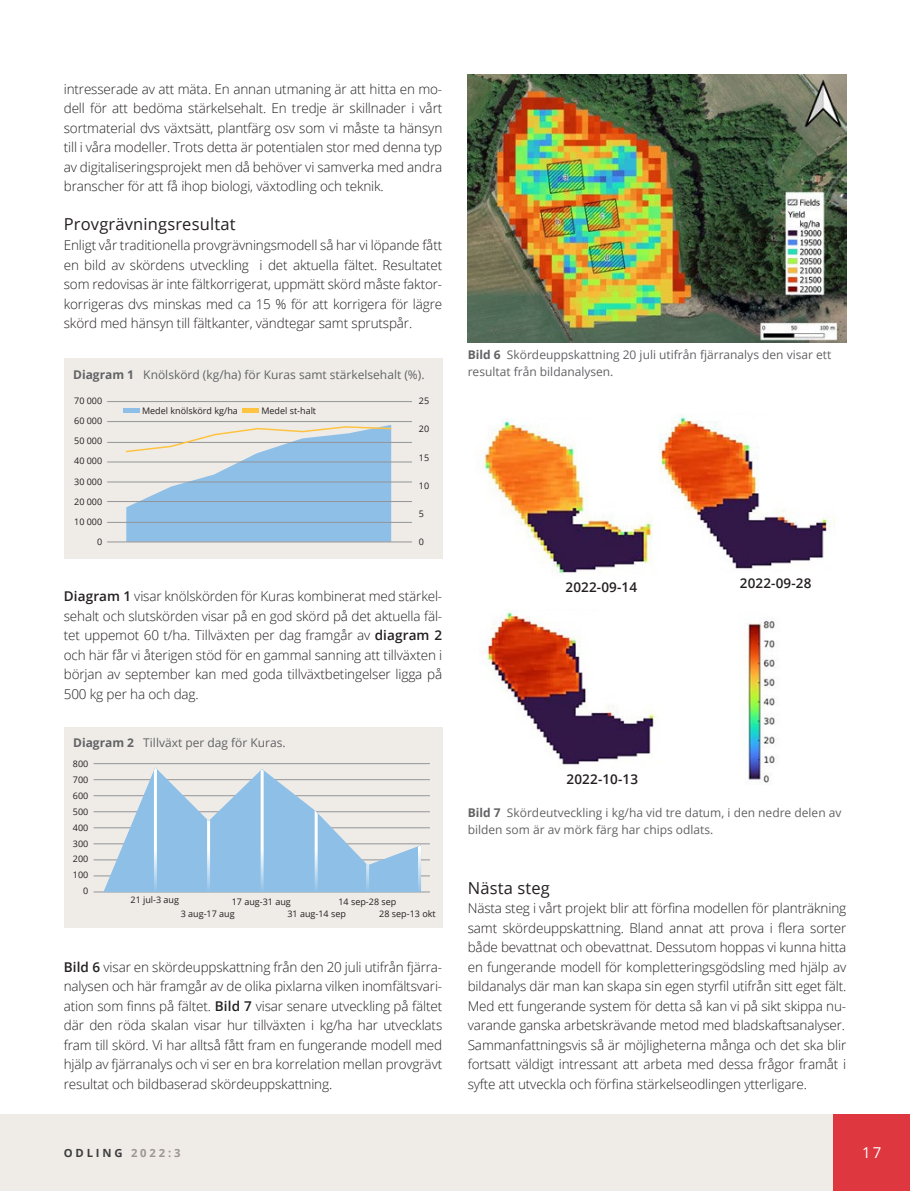
<style>
.page{position:relative;width:910px;height:1191px;background:#fff}
.page>*{position:absolute;margin:0;border:0;box-sizing:border-box;transform-origin:0 0}
.t1{font:16.5px "Open Sans";letter-spacing:.01em;color:#231f20}
.t2{font:15px "Open Sans";color:#fff}
.t3{font:300 13.5px/19.5px "Open Sans";letter-spacing:-.01em;color:#231f20;text-align:justify}
.t4{font:600 13.5px "Open Sans";letter-spacing:.01em;color:#231f20}
.t5{font:12px/16.5px "Open Sans";color:#636366}
.t6{font:700 11.25px "Open Sans";letter-spacing:.25em;color:#3e3e3f}
.t7{font:9px/15.9px "Open Sans";color:#231f20}
.s1{font-weight:700}
.s2{font-weight:600}
.s3{color:#9e968f}
</style>
<div class="page">
<div style="left:0;top:1114px;width:910px;height:77px;background:#efece8"></div>
<div style="left:833px;top:1114px;width:77px;height:77px;background:#de3740"></div>
<div style="left:64px;top:358px;width:378px;height:201px;background:#efece8"></div>
<hr style="left:123px;top:408px;width:17px;height:4px;background:#8dbfe7">
<hr style="left:243px;top:408px;width:16px;height:4px;background:#fec340">
<hr style="left:107px;top:401px;width:305px;height:1px;background:#939598">
<hr style="left:107px;top:421px;width:305px;height:1px;background:#939598">
<hr style="left:107px;top:442px;width:305px;height:1px;background:#939598">
<hr style="left:107px;top:462px;width:305px;height:1px;background:#939598">
<hr style="left:107px;top:482px;width:305px;height:1px;background:#939598">
<hr style="left:107px;top:501px;width:305px;height:1px;background:#939598">
<hr style="left:107px;top:522px;width:305px;height:1px;background:#939598">
<hr style="left:107px;top:541px;width:305px;height:1px;background:#939598">
<svg style="left:124px;top:425px;width:269px;height:117px"></svg>
<div style="left:64px;top:726px;width:378px;height:201px;background:#efece8"></div>
<hr style="left:94px;top:891px;width:336px;height:1px;background:#939598">
<hr style="left:94px;top:875px;width:336px;height:1px;background:#939598">
<hr style="left:94px;top:859px;width:336px;height:1px;background:#939598">
<hr style="left:94px;top:843px;width:336px;height:1px;background:#939598">
<hr style="left:94px;top:827px;width:336px;height:1px;background:#939598">
<hr style="left:94px;top:811px;width:336px;height:1px;background:#939598">
<hr style="left:94px;top:795px;width:336px;height:1px;background:#939598">
<hr style="left:94px;top:779px;width:336px;height:1px;background:#939598">
<hr style="left:94px;top:763px;width:336px;height:1px;background:#939598">
<svg style="left:103px;top:769px;width:318px;height:123px"></svg>
<hr style="left:154px;top:767px;width:3px;height:124px;background:#fff">
<hr style="left:207px;top:816px;width:3px;height:75px;background:#fff">
<hr style="left:315px;top:808px;width:3px;height:83px;background:#fff">
<hr style="left:366px;top:862px;width:3px;height:29px;background:#fff">
<hr style="left:418px;top:842px;width:3px;height:49px;background:#fff">
<hr style="left:261px;top:767px;width:3px;height:124px;background:#fff">
<img style="left:669px;top:416px;width:166px;height:153px">
<img style="left:487px;top:610px;width:170px;height:155px">
<img style="left:468px;top:74px;width:378px;height:268px">
<img style="left:747px;top:618px;width:30px;height:165px">
<img style="left:482px;top:419px;width:187px;height:156px">
<p class="t3" style="left:64px;top:80px;width:380px">intresserade av att mäta. En annan utmaning är att hitta en mo&shy;dell för att bedöma stärkelsehalt. En tredje är skillnader i vårt sortmaterial dvs växtsätt, plantfärg osv som vi måste ta hänsyn till i våra modeller. Trots detta är potentialen stor med denna typ av digitaliseringsprojekt men då behöver vi samverka med andra branscher för att få ihop biologi, växtodling och teknik.</p>
<p class="t1" style="left:64px;top:217px;width:173px">Provgrävningsresultat</p>
<p class="t3" style="left:64px;top:236px;width:380px">Enligt vår traditionella provgrävningsmodell så har vi löpande fått en bild av skördens utveckling i det aktuella fältet. Resultatet som redovisas är inte fältkorrigerat, uppmätt skörd måste faktor&shy;korrigeras dvs minskas med ca 15 % för att korrigera för lägre skörd med hänsyn till fältkanter, vändtegar samt sprutspår.</p>
<p class="t5" style="left:73px;top:367px;width:353px"><span class="s1">Diagram 1</span> Knölskörd (kg/ha) för Kuras samt stärkelsehalt (%).</p>
<p class="t7" style="left:74px;top:393px;width:29px">70 000</p>
<p class="t7" style="left:74px;top:413px;width:29px">60 000</p>
<p class="t7" style="left:74px;top:433px;width:29px">50 000</p>
<p class="t7" style="left:74px;top:454px;width:29px">40 000</p>
<p class="t7" style="left:74px;top:474px;width:29px">30 000</p>
<p class="t7" style="left:74px;top:494px;width:29px">20 000</p>
<p class="t7" style="left:74px;top:514px;width:29px">10 000</p>
<p class="t7" style="left:97px;top:535px;width:7px">0</p>
<p class="t7" style="left:419px;top:394px;width:12px">25</p>
<p class="t7" style="left:419px;top:422px;width:12px">20</p>
<p class="t7" style="left:419px;top:450px;width:12px">15</p>
<p class="t7" style="left:419px;top:478px;width:12px">10</p>
<p class="t7" style="left:419px;top:506px;width:7px">5</p>
<p class="t7" style="left:419px;top:534px;width:7px">0</p>
<p class="t7" style="left:142px;top:403px;width:97px">Medel knölskörd kg/ha</p>
<p class="t7" style="left:261px;top:403px;width:56px">Medel st-halt</p>
<p class="t3" style="left:64px;top:587px;width:380px"><span class="s2">Diagram 1</span> visar knölskörden för Kuras kombinerat med stärkel&shy;sehalt och slutskörden visar på en god skörd på det aktuella fäl&shy;tet uppemot 60 t/ha. Tillväxten per dag framgår av <span class="s2">diagram 2 </span>och här får vi återigen stöd för en gammal sanning att tillväxten i början av september kan med goda tillväxtbetingelser ligga på 500 kg per ha och dag.</p>
<p class="t5" style="left:73px;top:735px;width:214px"><span class="s1">Diagram 2</span> Tillväxt per dag för Kuras.</p>
<p class="t7" style="left:73px;top:756px;width:17px;text-align:right">800<br>700<br>600<br>500<br>400<br>300<br>200<br>100<br>0</p>
<p class="t7" style="left:131px;top:892px;width:50px">21 jul-3 aug</p>
<p class="t7" style="left:287px;top:896px;width:60px;line-height:12.1px;text-indent:-56px">17 aug-31 aug<br>31 aug-14 sep</p>
<p class="t7" style="left:379px;top:896px;width:58px;line-height:12.1px;text-indent:-41px">14 sep-28 sep<br>28 sep-13 okt</p>
<p class="t7" style="left:181px;top:906px;width:55px">3 aug-17 aug</p>
<p class="t3" style="left:64px;top:958px;width:380px"><span class="s2">Bild 6</span> visar en skördeuppskattning från den 20 juli utifrån fjärra&shy;nalysen och här framgår av de olika pixlarna vilken inomfältsvari&shy;ation som finns på fältet. <span class="s2">Bild 7</span> visar senare utveckling på fältet där den röda skalan visar hur tillväxten i kg/ha har utvecklats fram till skörd. Vi har alltså fått fram en fungerande modell med hjälp av fjärranalys och vi ser en bra korrelation mellan provgrävt resultat och bildbaserad skördeuppskattning.</p>
<p class="t5" style="left:468px;top:347px;width:365px"><span class="s1">Bild 6</span> Skördeuppskattning 20 juli utifrån fjärranalys den visar ett resultat från bildanalysen.</p>
<p class="t4" style="left:566px;top:581px;width:73px">2022-09-14</p>
<p class="t4" style="left:567px;top:773px;width:73px">2022-10-13</p>
<p class="t4" style="left:740px;top:576px;width:73px">2022-09-28</p>
<p class="t5" style="left:468px;top:805px;width:375px"><span class="s1">Bild 7</span> Skördeutveckling i kg/ha vid tre datum, i den nedre delen av bilden som är av mörk färg har chips odlats.</p>
<p class="t1" style="left:468px;top:880px;width:84px">Nästa steg</p>
<p class="t3" style="left:468px;top:898px;width:380px">Nästa steg i vårt projekt blir att förfina modellen för planträkning samt skördeuppskattning. Bland annat att prova i flera sorter både bevattnat och obevattnat. Dessutom hoppas vi kunna hitta en fungerande modell för kompletteringsgödsling med hjälp av bildanalys där man kan skapa sin egen styrfil utifrån sitt eget fält.<br>Med ett fungerande system för detta så kan vi på sikt skippa nu&shy;varande ganska arbetskrävande metod med bladskaftsanalyser.<br>Sammanfattningsvis så är möjligheterna många och det ska blir fortsatt väldigt intressant att arbeta med dessa frågor framåt i syfte att utveckla och förfina stärkelseodlingen ytterligare.</p>
<p class="t6" style="left:64px;top:1147px;width:118px">ODLING <span class="s3">2022:3</span></p>
<p class="t2" style="left:862px;top:1145px;width:21px">17</p>
</div>
